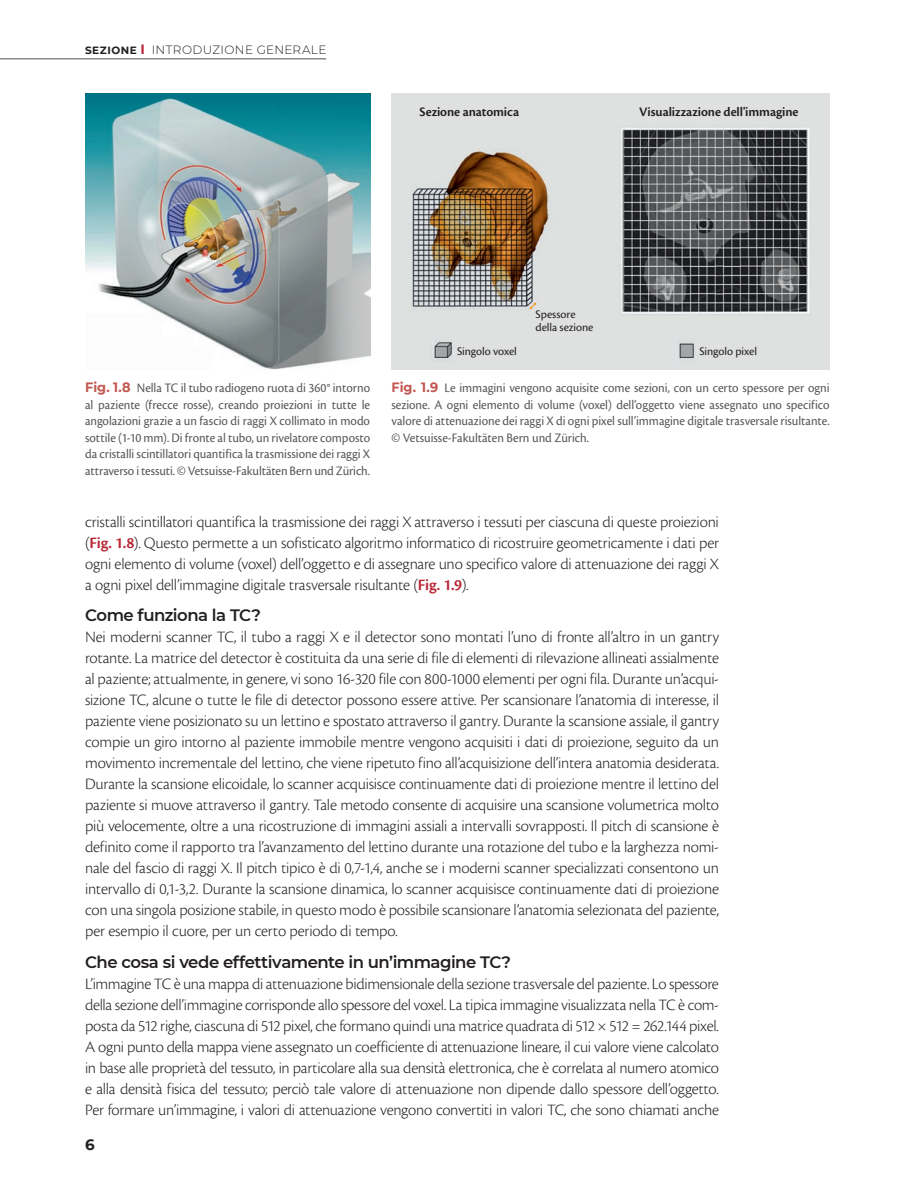
<style>
.page{position:relative;width:919px;height:1191px;background:#fff}
.page>*{position:absolute;margin:0;border:0;box-sizing:border-box;transform-origin:0 0}
.Testo{font:300 16.5px/21px "Cronos Pro";letter-spacing:-.015em;color:#231f20;text-align:justify}
.Title_3{font:600 16.5px "Montserrat";letter-spacing:-.03em;color:#231f20}
.t1{font:700 15px "Montserrat";color:#231f20}
.Dida{font:13.5px/16.5px "Cronos Pro";letter-spacing:-.005em;color:#57585a;text-align:justify;scale:.95 1}
.t2{font:600 13.5px "Cronos Pro";letter-spacing:-.005em;color:#231f20}
.t3{font:12px/13.5px "Cronos Pro";letter-spacing:-.005em;color:#231f20}
.t4{font:300 12px "Montserrat";letter-spacing:.035em;color:#231f20}
.s1{font-weight:700;font-size:10.5px}
.s2{font-weight:700;font-size:13.5px;color:#b72837}
.s3{font-family:"Montserrat";font-weight:700;color:#c3564f}
.s4{font-weight:600;color:#b72837}
</style>
<div class="page">
<hr style="left:0;top:58px;width:326px;height:1px;background:#636366">
<img style="left:85px;top:94px;width:285px;height:275px">
<img style="left:391px;top:94px;width:438px;height:275px">
<svg style="left:529px;top:302px;width:7px;height:7px"></svg>
<p class="t4" style="left:85px;top:42px;width:243px"><span class="s1">SEZIONE</span> <span class="s2">I</span> INTRODUZIONE GENERALE</p>
<p class="t2" style="left:419px;top:104px;width:101px">Sezione anatomica</p>
<p class="t2" style="left:639px;top:104px;width:161px">Visualizzazione dell'immagine</p>
<p class="t3" style="left:457px;top:344px;width:61px">Singolo voxel</p>
<p class="t3" style="left:535px;top:307px;width:59px">Spessore della sezione</p>
<p class="t3" style="left:699px;top:344px;width:59px">Singolo pixel</p>
<p class="Dida" style="left:85px;top:380px;width:301px"><span class="s3">Fig. 1.8</span> Nella TC il tubo radiogeno ruota di 360° intorno al paziente (frecce rosse), creando proiezioni in tutte le angolazioni grazie a un fascio di raggi X collimato in modo sottile (1-10 mm). Di fronte al tubo, un rivelatore composto da cristalli scintillatori quantifica la trasmissione dei raggi X attraverso i tessuti. © Vetsuisse-Fakultäten Bern und Zürich.</p>
<p class="Dida" style="left:391px;top:380px;width:463px"><span class="s3">Fig. 1.9</span> Le immagini vengono acquisite come sezioni, con un certo spessore per ogni sezione. A ogni elemento di volume (voxel) dell’oggetto viene assegnato uno specifico valore di attenuazione dei raggi X di ogni pixel sull’immagine digitale trasversale risultante. © Vetsuisse-Fakultäten Bern und Zürich.</p>
<p class="Testo" style="left:85px;top:511px;width:635px">cristalli scintillatori quantifica la trasmissione dei raggi X attraverso i tessuti per ciascuna di queste proiezioni (<span class="s4">Fig. 1.8</span>). Questo permette a un sofisticato algoritmo informatico di ricostruire geometricamente i dati per ogni elemento di volume (voxel) dell’oggetto e di assegnare uno specifico valore di attenuazione dei raggi X a ogni pixel dell’immagine digitale trasversale risultante (<span class="s4">Fig. 1.9</span>).</p>
<p class="Title_3" style="left:85px;top:603px;width:177px">Come funziona la TC?</p>
<p class="Testo" style="left:85px;top:626px;width:635px">Nei moderni scanner TC, il tubo a raggi X e il detector sono montati l’uno di fronte all’altro in un gantry rotante. La matrice del detector è costituita da una serie di file di elementi di rilevazione allineati assialmente al paziente; attualmente, in genere, vi sono 16-320 file con 800-1000 elementi per ogni fila. Durante un’acqui&shy;sizione TC, alcune o tutte le file di detector possono essere attive. Per scansionare l’anatomia di interesse, il paziente viene posizionato su un lettino e spostato attraverso il gantry. Durante la scansione assiale, il gantry compie un giro intorno al paziente immobile mentre vengono acquisiti i dati di proiezione, seguito da un movimento incrementale del lettino, che viene ripetuto fino all’acquisizione dell’intera anatomia desiderata.<br>Durante la scansione elicoidale, lo scanner acquisisce continuamente dati di proiezione mentre il lettino del paziente si muove attraverso il gantry. Tale metodo consente di acquisire una scansione volumetrica molto più velocemente, oltre a una ricostruzione di immagini assiali a intervalli sovrapposti. Il pitch di scansione è definito come il rapporto tra l’avanzamento del lettino durante una rotazione del tubo e la larghezza nomi&shy;nale del fascio di raggi X. Il pitch tipico è di 0,7-1,4, anche se i moderni scanner specializzati consentono un intervallo di 0,1-3,2. Durante la scansione dinamica, lo scanner acquisisce continuamente dati di proiezione con una singola posizione stabile, in questo modo è possibile scansionare l’anatomia selezionata del paziente, per esempio il cuore, per un certo periodo di tempo.</p>
<p class="Title_3" style="left:85px;top:950px;width:427px">Che cosa si vede effettivamente in un’immagine TC?</p>
<p class="Testo" style="left:85px;top:973px;width:635px">L’immagine TC è una mappa di attenuazione bidimensionale della sezione trasversale del paziente. Lo spessore della sezione dell’immagine corrisponde allo spessore del voxel. La tipica immagine visualizzata nella TC è com&shy;posta da 512 righe, ciascuna di 512 pixel, che formano quindi una matrice quadrata di 512 × 512 = 262.144 pixel.<br>A ogni punto della mappa viene assegnato un coefficiente di attenuazione lineare, il cui valore viene calcolato in base alle proprietà del tessuto, in particolare alla sua densità elettronica, che è correlata al numero atomico e alla densità fisica del tessuto; perciò tale valore di attenuazione non dipende dallo spessore dell’oggetto.<br>Per formare un’immagine, i valori di attenuazione vengono convertiti in valori TC, che sono chiamati anche</p>
<p class="t1" style="left:85px;top:1134px;width:11px">6</p>
</div>
